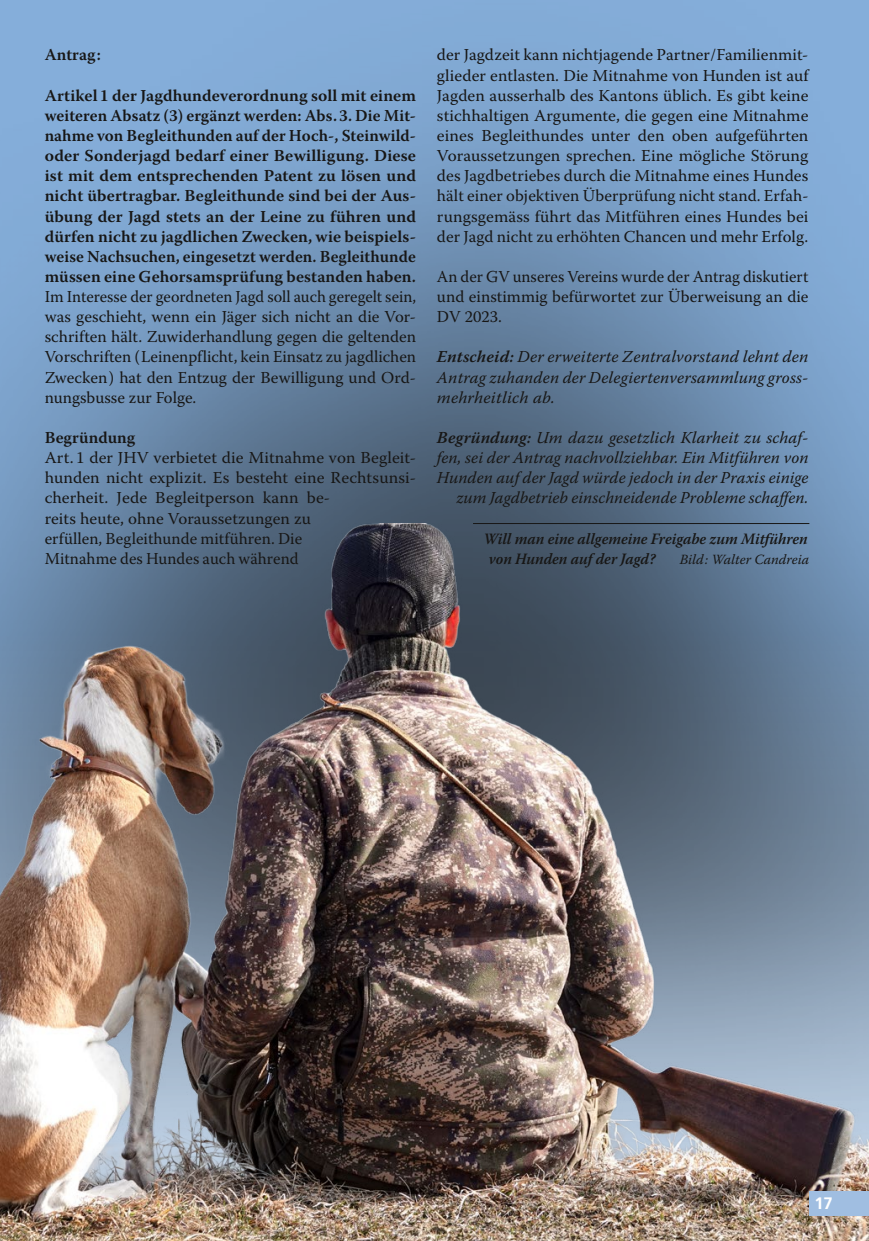
<style>
.page{position:relative;width:869px;height:1241px;background:#fff}
.page>*{position:absolute;margin:0;border:0;box-sizing:border-box;transform-origin:0 0}
.t1{font:16.62px/20.1px "Warnock Pro";letter-spacing:.005em;color:#181716;text-align:justify}
.t2{font:600 16.62px/20.1px "Warnock Pro";letter-spacing:.005em;color:#181716;text-align:justify}
.t3{font:italic 16.62px/20.1px "Warnock Pro";letter-spacing:.005em;color:#181716;text-align:justify}
.t4{font:700 16.62px "Frutiger LT";color:#fff}
.t5{font:italic 600 15.75px/20.1px "Warnock Pro";letter-spacing:-.005em;color:#181716;scale:.96 1}
.t6{font:italic 14px "Warnock Pro";color:#181716}
.s1{font-weight:600}
</style>
<div class="page">
<div style="left:0;top:0;width:868px;height:1240px;background:#181716;opacity:.75"></div>
<img style="left:0;top:523px;width:868px;height:717px">
<hr style="left:473px;top:523px;width:336px;height:1px;background:#181716">
<div style="left:809px;top:1191px;width:59px;height:24px;background:#a0bee1"></div>
<p class="t2" style="left:45px;top:45px;width:58px">Antrag:</p>
<p class="t2" style="left:45px;top:85px;width:373px">Artikel 1 der Jagdhundeverordnung soll mit einem weiteren Absatz (3) ergänzt werden: Abs. 3. Die Mit&shy;nahme von Begleithunden auf der Hoch-, Steinwild&shy;oder Sonderjagd bedarf einer Bewilligung. Diese ist mit dem entsprechenden Patent zu lösen und nicht übertragbar. Begleithunde sind bei der Aus&shy;übung der Jagd stets an der Leine zu führen und dürfen nicht zu jagdlichen Zwecken, wie beispiels&shy;weise Nachsuchen, eingesetzt werden. Begleithunde müssen eine Gehorsamsprüfung bestanden haben.</p>
<p class="t1" style="left:45px;top:286px;width:373px">Im Interesse der geordneten Jagd soll auch geregelt sein, was geschieht, wenn ein Jäger sich nicht an die Vor&shy;schriften hält. Zuwiderhandlung gegen die geltenden Vorschriften (Leinenpflicht, kein Einsatz zu jagdlichen Zwecken) hat den Entzug der Bewilligung und Ord&shy;nungsbusse zur Folge.</p>
<p class="t2" style="left:45px;top:427px;width:92px">Begründung</p>
<p class="t1" style="left:45px;top:447px;width:373px;text-align:left">Art. 1 der JHV verbietet die Mitnahme von Begleit&shy;hunden nicht explizit. Es besteht eine Rechtsunsi&shy;cherheit. Jede Begleitperson kann be-<br>reits heute, ohne Voraussetzungen zu<br>erfüllen, Begleithunde mitführen. Die<br>Mitnahme des Hundes auch während</p>
<p class="t1" style="left:437px;top:45px;width:373px">der Jagdzeit kann nichtjagende Partner/Familienmit&shy;glieder entlasten. Die Mitnahme von Hunden ist auf Jagden ausserhalb des Kantons üblich. Es gibt keine stichhaltigen Argumente, die gegen eine Mitnahme eines Begleithundes unter den oben aufgeführten Voraussetzungen sprechen. Eine mögliche Störung des Jagdbetriebes durch die Mitnahme eines Hundes hält einer objektiven Überprüfung nicht stand. Erfah&shy;rungsgemäss führt das Mitführen eines Hundes bei der Jagd nicht zu erhöhten Chancen und mehr Erfolg.</p>
<p class="t1" style="left:437px;top:266px;width:373px">An der GV unseres Vereins wurde der Antrag diskutiert und einstimmig befürwortet zur Überweisung an die DV 2023.</p>
<p class="t3" style="left:437px;top:346px;width:373px"><span class="s1">Entscheid:</span> Der erweiterte Zentralvorstand lehnt den Antrag zuhanden der Delegiertenversammlung gross&shy;mehrheitlich ab.</p>
<p class="t3" style="left:437px;top:427px;width:373px;text-align:right"><span class="s1">Begründung:</span> Um dazu gesetzlich Klarheit zu schaf&shy;fen, sei der Antrag nachvollziehbar. Ein Mitführen von Hunden auf der Jagd würde jedoch in der Praxis einige zum Jagdbetrieb einschneidende Probleme schaffen.</p>
<p class="t5" style="left:488px;top:528px;width:333px;text-indent:-5px">Will man eine allgemeine Freigabe zum Mitführen von Hunden auf der Jagd?</p>
<p class="t6" style="left:679px;top:550px;width:131px">Bild: Walter Candreia</p>
<p class="t4" style="left:814px;top:1193px;width:20px">17</p>
</div>
